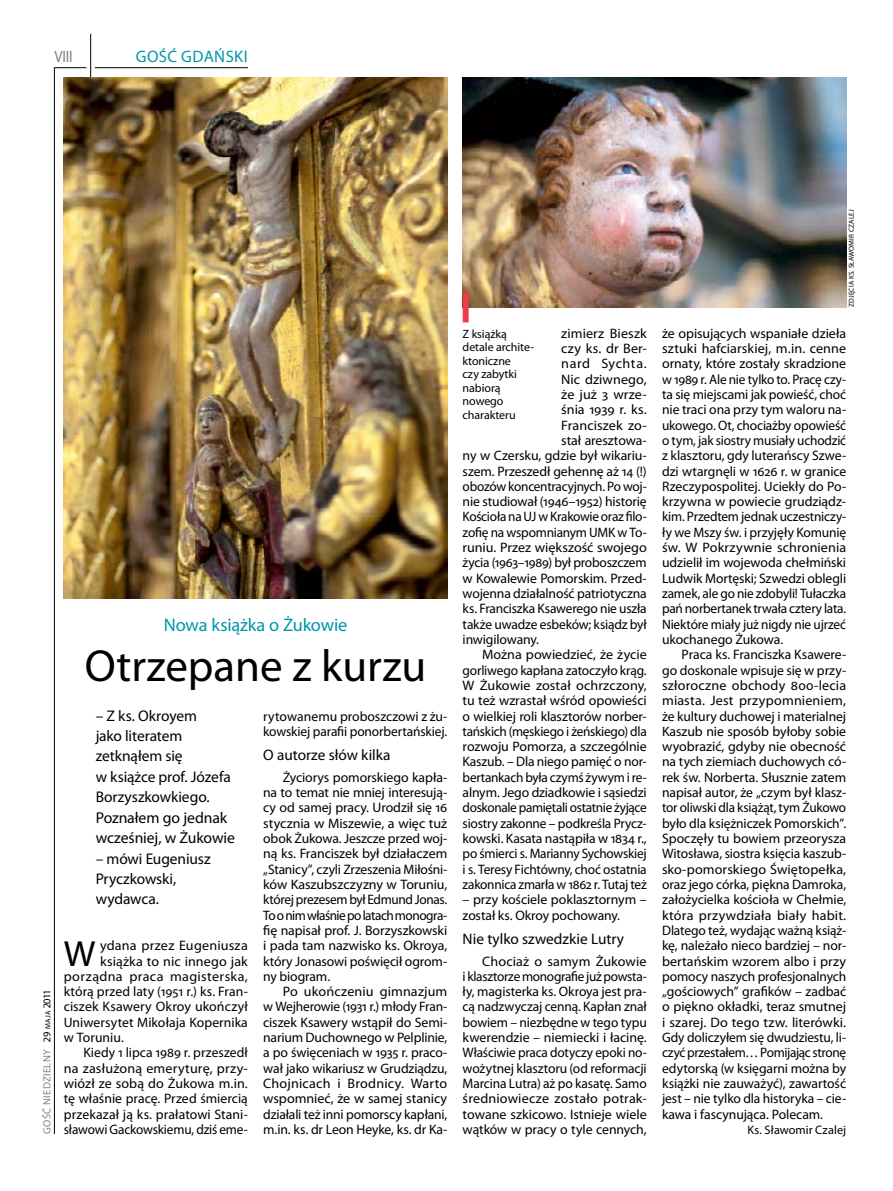
<style>
.page{position:relative;width:893px;height:1191px;background:#fff}
.page>*{position:absolute;margin:0;border:0;box-sizing:border-box;transform-origin:0 0}
.t1{font:45px "Myriad Pro";color:#000}
.t2{font:36.45px "Myriad Pro";color:#000}
.t3{font:18.3px "Myriad Pro";letter-spacing:-.01em;color:#0096ab}
.t4{font:16.65px "Myriad Pro";letter-spacing:.025em;color:#0096ab}
.t5{font:16.5px "Myriad Pro";color:#808285;scale:.9 1}
.t6{font:15.75px/20.4px "Myriad Pro";letter-spacing:-.01em;color:#000}
.t7{font:15.45px/20.4px "Myriad Pro";letter-spacing:-.005em;color:#000}
.t8{font:15.3px "Myriad Pro";color:#000}
.t9{font:13.65px/15.3px "Myriad Pro";letter-spacing:-.01em;color:#000;text-align:justify}
.t10{font:13.65px "Myriad Pro";letter-spacing:.01em;color:#000}
.t11{font:13.65px "Myriad Pro";letter-spacing:.025em;color:#000}
.t12{font:13.65px "Myriad Pro";letter-spacing:.015em;color:#000}
.t13{font:13.65px "Myriad Pro";letter-spacing:.04em;color:#000}
.t14{font:12.3px "Myriad Pro";color:#000}
.t15{font:12px/13.5px "Myriad Pro";letter-spacing:-.005em;color:#000}
.t16{font:10.5px "Myriad Pro";letter-spacing:.03em;color:#808285}
.t17{font:7.2px "Myriad Pro";letter-spacing:.02em;color:#000}
.s1{color:#000}
.s2{font-size:7.35px;color:#000}
</style>
<div class="page">
<hr style="left:54px;top:67px;width:1px;height:1067px;background:#000">
<hr style="left:90px;top:34px;width:1px;height:43px;background:#000">
<hr style="left:54px;top:67px;width:32px;height:1px;background:#000">
<hr style="left:95px;top:67px;width:153px;height:1px;background:#000">
<img style="left:64px;top:77px;width:383px;height:521px">
<img style="left:463px;top:77px;width:383px;height:230px">
<div style="left:463px;top:292px;width:6px;height:30px;background:#ef3d47"></div>
<p class="t5" style="left:54px;top:46px;width:22px">VIII</p>
<p class="t4" style="left:136px;top:46px;width:98px">gość Gdański</p>
<p class="t16" style="left:41px;top:1133px;width:144px;rotate:-90deg">Gość Niedzielny <span class="s1">29</span> <span class="s2">maja</span> <span class="s1">2011</span></p>
<h3 class="t3" style="left:164px;top:613px;width:185px">Nowa książka o Żukowie</h3>
<h1 class="t1" style="left:85px;top:638px;width:343px">Otrzepane z kurzu</h1>
<p class="t7" style="left:96px;top:705px;width:137px">– Z ks. Okroyem<br>jako literatem zetknąłem się<br>w książce prof. Józefa<br>Borzyszkowkiego.</p>
<p class="t6" style="left:96px;top:807px;width:141px">Poznałem go jednak wcześniej, w Żukowie</p>
<p class="t7" style="left:96px;top:848px;width:116px">– mówi Eugeniusz<br>Pryczkowski, wydawca.</p>
<h2 class="t2" style="left:64px;top:930px;width:33px">W</h2>
<p class="t12" style="left:100px;top:937px;width:149px">ydana przez Eugeniusza</p>
<p class="t9" style="left:100px;top:953px;width:149px">książka to nic innego jak</p>
<p class="t11" style="left:64px;top:968px;width:186px">porządna praca magisterska,</p>
<p class="t9" style="left:64px;top:983px;width:186px">którą przed laty (1951 r.) ks. Fran-</p>
<p class="t10" style="left:64px;top:998px;width:186px">ciszek Ksawery Okroy ukończył</p>
<p class="t9" style="left:64px;top:1014px;width:186px">Uniwersytet Mikołaja Kopernika</p>
<p class="t9" style="left:64px;top:1029px;width:62px">w Toruniu.</p>
<p class="t9" style="left:83px;top:1045px;width:166px">Kiedy 1 lipca 1989 r. przeszedł</p>
<p class="t10" style="left:64px;top:1059px;width:186px">na zasłużoną emeryturę, przy-</p>
<p class="t10" style="left:64px;top:1075px;width:186px">wiózł ze sobą do Żukowa m.in.</p>
<p class="t9" style="left:64px;top:1091px;width:186px">tę właśnie pracę. Przed śmiercią</p>
<p class="t9" style="left:64px;top:1106px;width:186px">przekazał ją ks. prałatowi Stani-</p>
<p class="t9" style="left:64px;top:1121px;width:186px">sławowi Gackowskiemu, dziś eme-</p>
<p class="t9" style="left:263px;top:708px;width:186px">rytowanemu proboszczowi z żu&shy;kowskiej parafii ponorbertańskiej.</p>
<p class="t8" style="left:263px;top:745px;width:129px">O autorze słów kilka</p>
<p class="t9" style="left:263px;top:769px;width:186px;text-indent:20px">Życiorys pomorskiego kapła&shy;na to temat nie mniej interesują&shy;cy od samej pracy. Urodził się 16 stycznia w Miszewie, a więc tuż obok Żukowa. Jeszcze przed woj&shy;ną ks. Franciszek był działaczem „Stanicy”, czyli Zrzeszenia Miłośni&shy;ków Kaszubszczyzny w Toruniu, której prezesem był Edmund Jonas.<br>To o nim właśnie po latach monogra&shy;fię napisał prof. J. Borzyszkowski i pada tam nazwisko ks. Okroya, który Jonasowi poświęcił ogrom&shy;ny biogram.</p>
<p class="t9" style="left:263px;top:983px;width:186px;text-indent:20px">Po ukończeniu gimnazjum w Wejherowie (1931 r.) młody Fran&shy;ciszek Ksawery wstąpił do Semi&shy;narium Duchownego w Pelplinie, a po święceniach w 1935 r. praco&shy;wał jako wikariusz w Grudziądzu, Chojnicach i Brodnicy. Warto wspomnieć, że w samej stanicy działali też inni pomorscy kapłani, m.in. ks. dr Leon Heyke, ks. dr Ka-</p>
<p class="t10" style="left:561px;top:325px;width:87px">zimierz Bieszk</p>
<p class="t9" style="left:561px;top:340px;width:87px">czy ks. dr Ber-</p>
<p class="t13" style="left:561px;top:355px;width:87px">nard Sychta.</p>
<p class="t9" style="left:561px;top:371px;width:87px">Nic dziwnego,</p>
<p class="t9" style="left:561px;top:386px;width:87px">że już 3 wrze-</p>
<p class="t9" style="left:561px;top:402px;width:87px">śnia 1939 r. ks.</p>
<p class="t9" style="left:561px;top:417px;width:87px">Franciszek zo-</p>
<p class="t9" style="left:561px;top:432px;width:87px">stał aresztowa-</p>
<p class="t9" style="left:463px;top:448px;width:186px">ny w Czersku, gdzie był wikariu-</p>
<p class="t9" style="left:463px;top:463px;width:186px">szem. Przeszedł gehennę aż 14 (!)</p>
<p class="t9" style="left:463px;top:478px;width:186px">obozów koncentracyjnych. Po woj-</p>
<p class="t9" style="left:463px;top:494px;width:186px">nie studiował (1946–1952) historię</p>
<p class="t9" style="left:463px;top:509px;width:186px">Kościoła na UJ w Krakowie oraz filo-</p>
<p class="t9" style="left:463px;top:524px;width:186px">zofię na wspomnianym UMK w To-</p>
<p class="t9" style="left:463px;top:539px;width:186px">runiu. Przez większość swojego</p>
<p class="t9" style="left:463px;top:555px;width:185px">życia (1963–1989) był proboszczem</p>
<p class="t9" style="left:463px;top:570px;width:186px">w Kowalewie Pomorskim. Przed-</p>
<p class="t9" style="left:463px;top:585px;width:186px">wojenna działalność patriotyczna</p>
<p class="t9" style="left:463px;top:601px;width:186px">ks. Franciszka Ksawerego nie uszła</p>
<p class="t9" style="left:463px;top:616px;width:186px">także uwadze esbeków; ksiądz był</p>
<p class="t9" style="left:463px;top:631px;width:78px">inwigilowany.</p>
<p class="t9" style="left:482px;top:647px;width:166px">Można powiedzieć, że życie</p>
<p class="t9" style="left:463px;top:662px;width:186px">gorliwego kapłana zatoczyło krąg.</p>
<p class="t9" style="left:463px;top:677px;width:186px">W Żukowie został ochrzczony,</p>
<p class="t9" style="left:463px;top:693px;width:186px">tu też wzrastał wśród opowieści</p>
<p class="t9" style="left:463px;top:708px;width:186px">o wielkiej roli klasztorów norber-</p>
<p class="t9" style="left:463px;top:723px;width:186px">tańskich (męskiego i żeńskiego) dla</p>
<p class="t9" style="left:463px;top:738px;width:186px">rozwoju Pomorza, a szczególnie</p>
<p class="t9" style="left:463px;top:754px;width:186px">Kaszub. – Dla niego pamięć o nor-</p>
<p class="t9" style="left:463px;top:769px;width:186px">bertankach była czymś żywym i re-</p>
<p class="t9" style="left:463px;top:784px;width:186px">alnym. Jego dziadkowie i sąsiedzi</p>
<p class="t9" style="left:463px;top:800px;width:186px">doskonale pamiętali ostatnie żyjące</p>
<p class="t9" style="left:463px;top:815px;width:186px">siostry zakonne – podkreśla Prycz-</p>
<p class="t9" style="left:463px;top:830px;width:186px">kowski. Kasata nastąpiła w 1834 r.,</p>
<p class="t9" style="left:463px;top:846px;width:186px">po śmierci s. Marianny Sychowskiej</p>
<p class="t9" style="left:463px;top:861px;width:186px">i s. Teresy Fichtówny, choć ostatnia</p>
<p class="t9" style="left:463px;top:876px;width:186px">zakonnica zmarła w 1862 r. Tutaj też</p>
<p class="t9" style="left:463px;top:892px;width:186px">– przy kościele poklasztornym – został ks. Okroy pochowany.</p>
<p class="t8" style="left:463px;top:929px;width:163px">Nie tylko szwedzkie Lutry</p>
<p class="t9" style="left:463px;top:953px;width:186px;text-indent:20px">Chociaż o samym Żukowie i klasztorze monografie już powsta&shy;ły, magisterka ks. Okroya jest pra&shy;cą nadzwyczaj cenną. Kapłan znał bowiem – niezbędne w tego typu kwerendzie – niemiecki i łacinę.<br>Właściwie praca dotyczy epoki no&shy;wożytnej klasztoru (od reformacji Marcina Lutra) aż po kasatę. Samo średniowiecze zostało potrak&shy;towane szkicowo. Istnieje wiele wątków w pracy o tyle cennych,</p>
<p class="t15" style="left:463px;top:327px;width:73px">Z książką detale archite&shy;ktoniczne<br>czy zabytki nabiorą nowego charakteru</p>
<p class="t17" style="left:847px;top:307px;width:99px;rotate:-90deg">zdjęcia ks. sławomir czalej</p>
<p class="t9" style="left:662px;top:325px;width:186px">że opisujących wspaniałe dzieła sztuki hafciarskiej, m.in. cenne ornaty, które zostały skradzione w 1989 r. Ale nie tylko to. Pracę czy&shy;ta się miejscami jak powieść, choć nie traci ona przy tym waloru na&shy;ukowego. Ot, chociażby opowieść o tym, jak siostry musiały uchodzić z klasztoru, gdy luterańscy Szwe&shy;dzi wtargnęli w 1626 r. w granice Rzeczypospolitej. Uciekły do Po&shy;krzywna w powiecie grudziądz&shy;kim. Przedtem jednak uczestniczy&shy;ły we Mszy św. i przyjęły Komunię św. W Pokrzywnie schronienia udzielił im wojewoda chełmiński Ludwik Mortęski; Szwedzi oblegli zamek, ale go nie zdobyli! Tułaczka pań norbertanek trwała cztery lata.<br>Niektóre miały już nigdy nie ujrzeć ukochanego Żukowa.</p>
<p class="t9" style="left:662px;top:647px;width:186px;text-indent:20px">Praca ks. Franciszka Ksawere&shy;go doskonale wpisuje się w przy&shy;szłoroczne obchody 800-lecia miasta. Jest przypomnieniem, że kultury duchowej i materialnej Kaszub nie sposób byłoby sobie wyobrazić, gdyby nie obecność na tych ziemiach duchowych có&shy;rek św. Norberta. Słusznie zatem napisał autor, że „czym był klasz&shy;tor oliwski dla książąt, tym Żukowo było dla księżniczek Pomorskich”.<br>Spoczęły tu bowiem przeorysza Witosława, siostra księcia kaszub&shy;sko-pomorskiego Świętopełka, oraz jego córka, piękna Damroka, założycielka kościoła w Chełmie, która przywdziała biały habit.<br>Dlatego też, wydając ważną książ&shy;kę, należało nieco bardziej – nor&shy;bertańskim wzorem albo i przy pomocy naszych profesjonalnych „gościowych” grafików – zadbać o piękno okładki, teraz smutnej i szarej. Do tego tzw. literówki.<br>Gdy doliczyłem się dwudziestu, li&shy;czyć przestałem… Pomijając stronę edytorską (w księgarni można by książki nie zauważyć), zawartość jest – nie tylko dla historyka – cie&shy;kawa i fascynująca. Polecam.</p>
<p class="t14" style="left:748px;top:1122px;width:100px">Ks. Sławomir Czalej</p>
</div>
